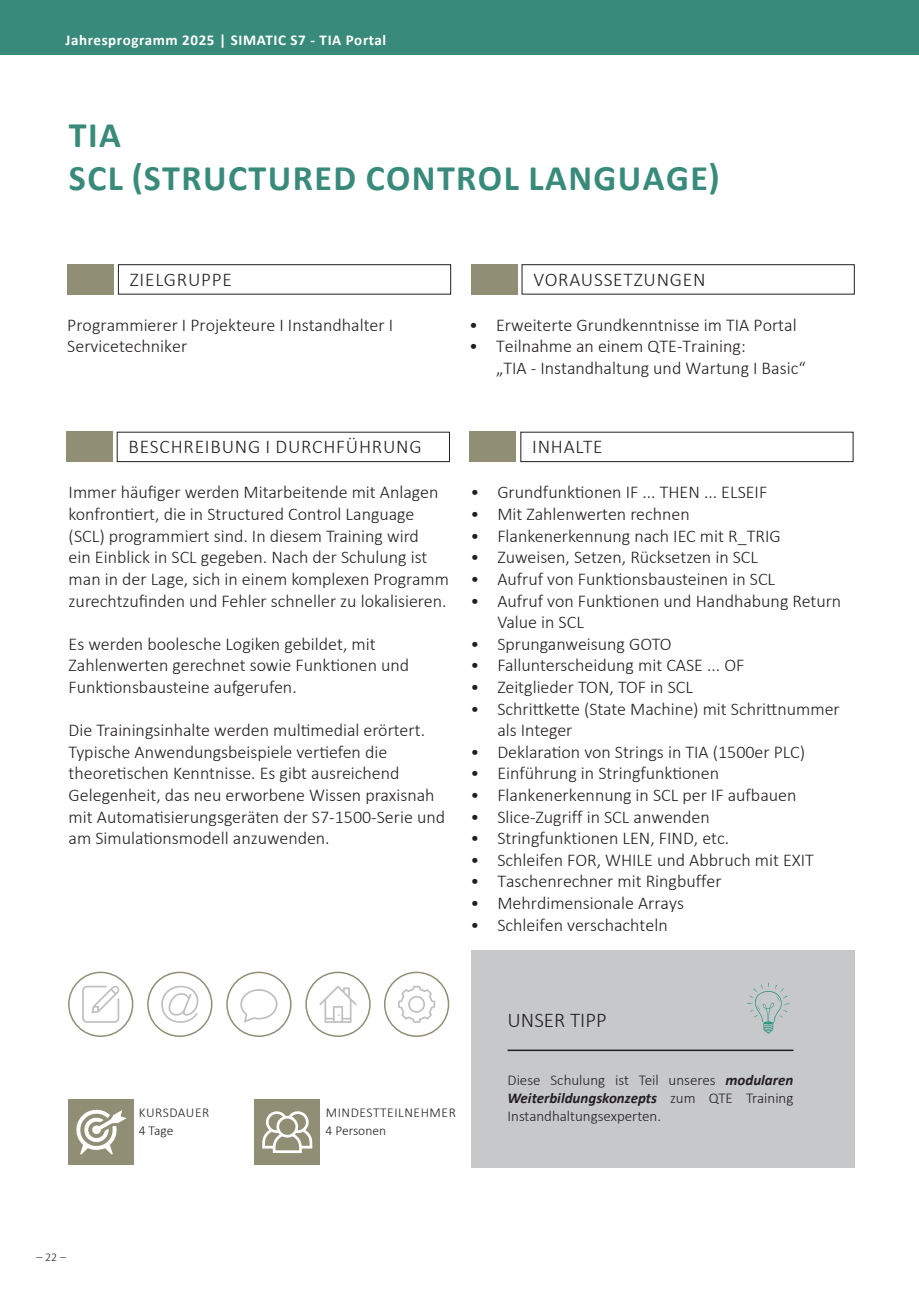
<style>
.page{position:relative;width:919px;height:1289px;background:#fff}
.page>*{position:absolute;margin:0;border:0;box-sizing:border-box;transform-origin:0 0}
.Bezeichnung_Schulung{font:700 36px "Calibri";letter-spacing:.04em;color:#388b7a}
.t1{font:300 21px "Calibri";color:#231f20}
.t2{font:300 19.5px "Calibri";letter-spacing:.04em;color:#231f20}
.Fließtext{font:300 18px/21.6px "Calibri";color:#231f20}
.Inhalt_1{font:300 18px/21.6px "Calibri";color:#231f20}
.t3{font:300 15px/18px "Calibri";color:#231f20;text-align:justify}
.t4{font:700 15px "Calibri";letter-spacing:.04em;color:#fff}
.t5{font:300 13.5px "Calibri";letter-spacing:.04em;color:#231f20}
.t6{font:300 13.5px "Calibri";color:#231f20}
.t7{font:300 12px "Calibri";color:#231f20}
.s1{font-weight:700;font-style:italic}
</style>
<div class="page">
<div style="left:0;top:0;width:918px;height:54px;background:#388b7a"></div>
<div style="left:67px;top:264px;width:47px;height:30px;background:#918e76"></div>
<div style="left:118px;top:264px;width:333px;height:30px;border:1px solid #231f20"></div>
<div style="left:471px;top:264px;width:46px;height:30px;background:#918e76"></div>
<div style="left:521px;top:264px;width:333px;height:30px;border:1px solid #231f20"></div>
<div style="left:66px;top:432px;width:47px;height:30px;background:#918e76"></div>
<div style="left:117px;top:432px;width:333px;height:30px;border:1px solid #231f20"></div>
<div style="left:469px;top:432px;width:47px;height:30px;background:#918e76"></div>
<div style="left:520px;top:432px;width:333px;height:30px;border:1px solid #231f20"></div>
<div style="left:471px;top:950px;width:383px;height:217px;background:#c7c8ca"></div>
<hr style="left:507px;top:1049px;width:286px;height:2px;background:#231f20">
<svg style="left:747px;top:982px;width:42px;height:51px"></svg>
<svg style="left:398px;top:985px;width:37px;height:37px"></svg>
<svg style="left:161px;top:985px;width:37px;height:37px"></svg>
<svg style="left:240px;top:989px;width:37px;height:33px"></svg>
<svg style="left:319px;top:986px;width:37px;height:36px"></svg>
<div style="left:68px;top:971px;width:65px;height:65px;border:2px solid #918e76;border-radius:50%"></div>
<svg style="left:82px;top:985px;width:37px;height:37px"></svg>
<div style="left:147px;top:971px;width:65px;height:65px;border:2px solid #918e76;border-radius:50%"></div>
<div style="left:226px;top:971px;width:65px;height:65px;border:2px solid #918e76;border-radius:50%"></div>
<div style="left:305px;top:971px;width:65px;height:65px;border:2px solid #918e76;border-radius:50%"></div>
<div style="left:384px;top:971px;width:65px;height:65px;border:2px solid #918e76;border-radius:50%"></div>
<div style="left:68px;top:1099px;width:65px;height:65px;background:#918e76"></div>
<svg style="left:76px;top:1109px;width:51px;height:45px"></svg>
<div style="left:255px;top:1099px;width:65px;height:65px;background:#918e76"></div>
<svg style="left:262px;top:1111px;width:50px;height:41px"></svg>
<p class="t4" style="left:65px;top:29px;width:322px">Jahresprogramm 2025 | SIMATIC S7 - TIA Portal</p>
<p class="Bezeichnung_Schulung" style="left:69px;top:110px;width:54px">TIA</p>
<p class="Bezeichnung_Schulung" style="left:69px;top:153px;width:652px">SCL (STRUCTURED CONTROL LANGUAGE)</p>
<p class="t2" style="left:130px;top:267px;width:104px">ZIELGRUPPE</p>
<p class="t2" style="left:533px;top:267px;width:174px">VORAUSSETZUNGEN</p>
<p class="Inhalt_1" style="left:67px;top:314px;width:327px">Programmierer I Projekteure I Instandhalter I<br>Servicetechniker</p>
<p class="Fließtext" style="left:469px;top:314px;width:329px">• Erweiterte Grundkenntnisse im TIA Portal</p>
<p class="Fließtext" style="left:469px;top:335px;width:278px">• Teilnahme an einem QTE-Training:</p>
<p class="Fließtext" style="left:496px;top:357px;width:311px">„TIA - Instandhaltung und Wartung I Basic“</p>
<p class="t2" style="left:129px;top:435px;width:294px">BESCHREIBUNG I DURCHFÜHRUNG</p>
<p class="t2" style="left:532px;top:435px;width:72px">INHALTE</p>
<p class="Fließtext" style="left:69px;top:481px;width:382px">Immer häufiger werden Mitarbeitende mit Anlagen konfrontiert, die in Structured Control Language (SCL) programmiert sind. In diesem Training wird<br>ein Einblick in SCL gegeben. Nach der Schulung ist man in der Lage, sich in einem komplexen Programm zurechtzufinden und Fehler schneller zu lokalisieren.</p>
<p class="Fließtext" style="left:69px;top:632px;width:342px">Es werden boolesche Logiken gebildet, mit<br>Zahlenwerten gerechnet sowie Funktionen und<br>Funktionsbausteine aufgerufen.</p>
<p class="Fließtext" style="left:69px;top:719px;width:378px">Die Trainingsinhalte werden multimedial erörtert.<br>Typische Anwendungsbeispiele vertiefen die theoretischen Kenntnisse. Es gibt ausreichend Gelegenheit, das neu erworbene Wissen praxisnah mit Automatisierungsgeräten der S7-1500-Serie und am Simulationsmodell anzuwenden.</p>
<p class="Fließtext" style="left:470px;top:481px;width:298px">• Grundfunktionen IF ... THEN ... ELSEIF</p>
<p class="Fließtext" style="left:470px;top:503px;width:221px">• Mit Zahlenwerten rechnen</p>
<p class="Fließtext" style="left:470px;top:524px;width:312px">• Flankenerkennung nach IEC mit R_TRIG</p>
<p class="Fließtext" style="left:470px;top:546px;width:289px">• Zuweisen, Setzen, Rücksetzen in SCL</p>
<p class="Fließtext" style="left:470px;top:568px;width:306px">• Aufruf von Funktionsbausteinen in SCL</p>
<p class="Fließtext" style="left:497px;top:589px;width:345px;text-indent:-27px">• Aufruf von Funktionen und Handhabung Return<br>Value in SCL</p>
<p class="Fließtext" style="left:470px;top:632px;width:203px">• Sprunganweisung GOTO</p>
<p class="Fließtext" style="left:470px;top:654px;width:276px">• Fallunterscheidung mit CASE ... OF</p>
<p class="Fließtext" style="left:470px;top:676px;width:224px">• Zeitglieder TON, TOF in SCL</p>
<p class="Fließtext" style="left:497px;top:697px;width:344px;text-indent:-27px">• Schrittkette (State Machine) mit Schrittnummer als Integer</p>
<p class="Fließtext" style="left:470px;top:740px;width:336px">• Deklaration von Strings in TIA (1500er PLC)</p>
<p class="Fließtext" style="left:470px;top:762px;width:250px">• Einführung in Stringfunktionen</p>
<p class="Fließtext" style="left:470px;top:784px;width:327px">• Flankenerkennung in SCL per IF aufbauen</p>
<p class="Fließtext" style="left:470px;top:805px;width:241px">• Slice-Zugriff in SCL anwenden</p>
<p class="Fließtext" style="left:470px;top:827px;width:260px">• Stringfunktionen LEN, FIND, etc.</p>
<p class="Fließtext" style="left:470px;top:848px;width:345px">• Schleifen FOR, WHILE und Abbruch mit EXIT</p>
<p class="Fließtext" style="left:470px;top:870px;width:253px">• Taschenrechner mit Ringbuffer</p>
<p class="Fließtext" style="left:470px;top:892px;width:215px">• Mehrdimensionale Arrays</p>
<p class="Fließtext" style="left:470px;top:913px;width:199px">• Schleifen verschachteln</p>
<p class="t7" style="left:37px;top:1249px;width:31px">– 22 –</p>
<p class="t5" style="left:139px;top:1103px;width:72px">KURSDAUER</p>
<p class="t5" style="left:139px;top:1121px;width:36px">4 Tage</p>
<p class="t5" style="left:326px;top:1103px;width:132px">MINDESTTEILNEHMER</p>
<p class="t6" style="left:325px;top:1121px;width:62px">4 Personen</p>
<p class="t1" style="left:507px;top:1006px;width:101px">UNSER TIPP</p>
<p class="t3" style="left:507px;top:1070px;width:287px">Diese Schulung ist Teil unseres <span class="s1">modularen Weiterbildungskonzepts</span> zum QTE Training Instandhaltungsexperten.</p>
</div>
